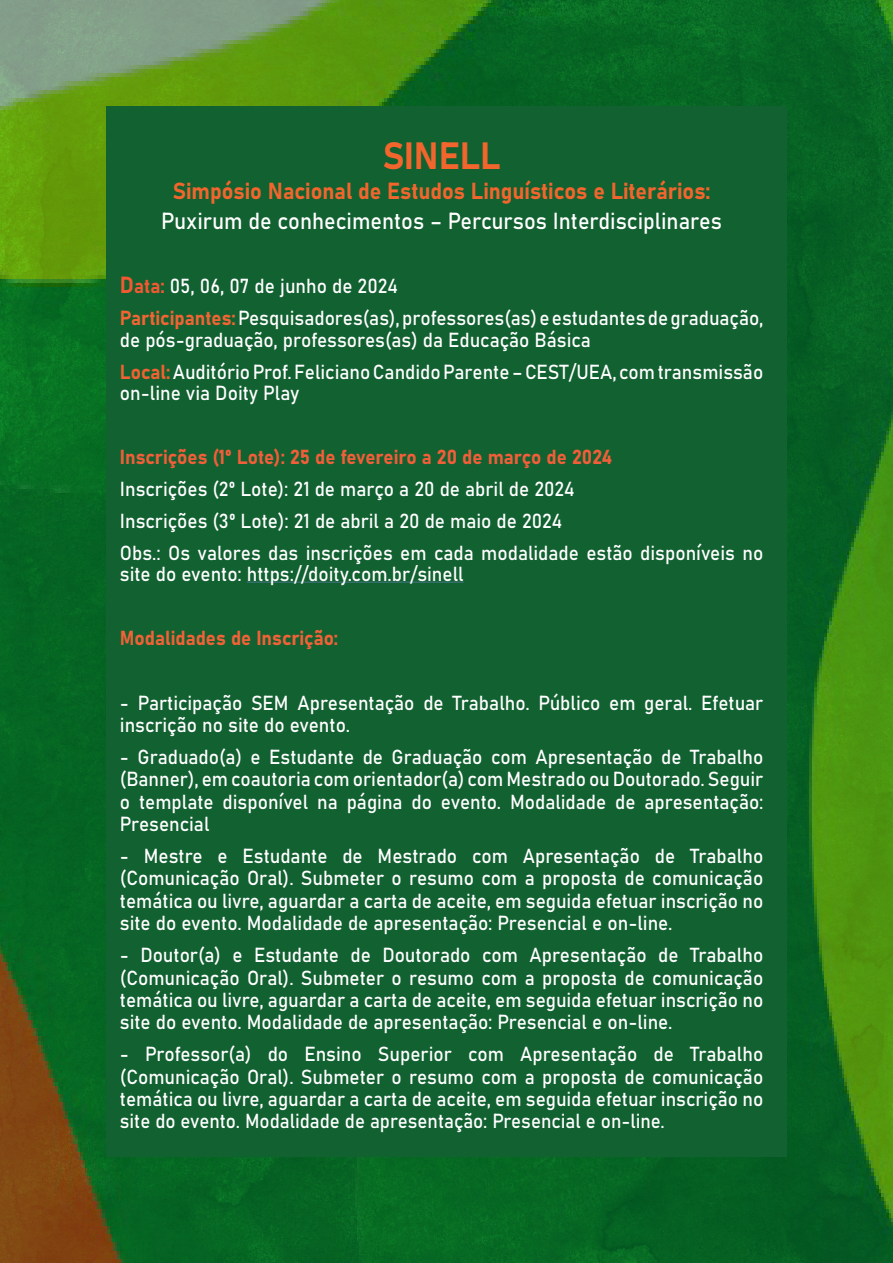
<style>
.page{position:relative;width:893px;height:1263px;background:#fff}
.page>*{position:absolute;margin:0;border:0;box-sizing:border-box;transform-origin:0 0}
.t1{font:37.5px "Bahnschrift";color:#f2662d;scale:.94 1}
.t2{font:22.95px "Bahnschrift";color:#fff;scale:.94 1}
.t3{font:22.95px "Bahnschrift";color:#f2662d;scale:.94 1}
.t4{font:20.1px/22.2px "Bahnschrift";color:#fff;scale:.94 1}
.t5{font:20.1px "Bahnschrift";color:#f15e39;scale:.94 1}
.t6{font:20.1px "Bahnschrift";color:#f16237;scale:.94 1}
.s1{font-size:22.95px;color:#f05932}
.s2{color:#f05932}
.s3{color:#f26433}
.s4{color:#f16232}
</style>
<div class="page">
<img style="left:0;top:0;width:893px;height:1263px">
<div style="left:106px;top:106px;width:681px;height:1051px;background:#126131"></div>
<hr style="left:247px;top:582px;width:217px;height:1px;background:#467886">
<h1 class="t1" style="left:383px;top:128px;width:127px">SINELL</h1>
<p class="t3" style="left:173px;top:174px;width:574px">Simpósio Nacional de Estudos Linguísticos e Literários:</p>
<p class="t2" style="left:161px;top:204px;width:598px">Puxirum de conhecimentos – Percursos Interdisciplinares</p>
<p class="t4" style="left:120px;top:269px;width:686px;line-height:32px"><span class="s1">D</span><span class="s2">ata:</span> 05, 06, 07 de junho de 2024<br><span class="s3">Participantes:</span> Pesquisadores(as), professores(as) e estudantes de graduação,</p>
<p class="t4" style="left:120px;top:322px;width:686px;line-height:32px">de pós-graduação, professores(as) da Educação Básica<br><span class="s4">Local:</span> Auditório Prof. Feliciano Candido Parente – CEST/UEA, com transmissão</p>
<p class="t4" style="left:120px;top:380px;width:192px">on-line via Doity Play</p>
<p class="t5" style="left:120px;top:441px;width:525px">Inscrições (1º Lote): 25 de fevereiro a 20 de março de 2024</p>
<p class="t4" style="left:120px;top:471px;width:686px;line-height:32px">Inscrições (2º Lote): 21 de março a 20 de abril de 2024<br>Inscrições (3º Lote): 21 de abril a 20 de maio de 2024<br>Obs.: Os valores das inscrições em cada modalidade estão disponíveis no</p>
<p class="t4" style="left:120px;top:562px;width:367px">site do evento: https://doity.com.br/sinell</p>
<p class="t6" style="left:120px;top:623px;width:234px">Modalidades de Inscrição:</p>
<p class="t4" style="left:120px;top:690px;width:686px">- Participação SEM Apresentação de Trabalho. Público em geral. Efetuar inscrição no site do evento.</p>
<p class="t4" style="left:120px;top:745px;width:686px;text-align:justify">- Graduado(a) e Estudante de Graduação com Apresentação de Trabalho (Banner), em coautoria com orientador(a) com Mestrado ou Doutorado. Seguir o template disponível na página do evento. Modalidade de apresentação:<br>Presencial</p>
<p class="t4" style="left:120px;top:844px;width:686px;text-align:justify">- Mestre e Estudante de Mestrado com Apresentação de Trabalho (Comunicação Oral). Submeter o resumo com a proposta de comunicação temática ou livre, aguardar a carta de aceite, em seguida efetuar inscrição no site do evento. Modalidade de apresentação: Presencial e on-line.</p>
<p class="t4" style="left:120px;top:943px;width:686px;text-align:justify">- Doutor(a) e Estudante de Doutorado com Apresentação de Trabalho (Comunicação Oral). Submeter o resumo com a proposta de comunicação temática ou livre, aguardar a carta de aceite, em seguida efetuar inscrição no site do evento. Modalidade de apresentação: Presencial e on-line.</p>
<p class="t4" style="left:120px;top:1042px;width:686px;text-align:justify">- Professor(a) do Ensino Superior com Apresentação de Trabalho (Comunicação Oral). Submeter o resumo com a proposta de comunicação temática ou livre, aguardar a carta de aceite, em seguida efetuar inscrição no site do evento. Modalidade de apresentação: Presencial e on-line.</p>
</div>
